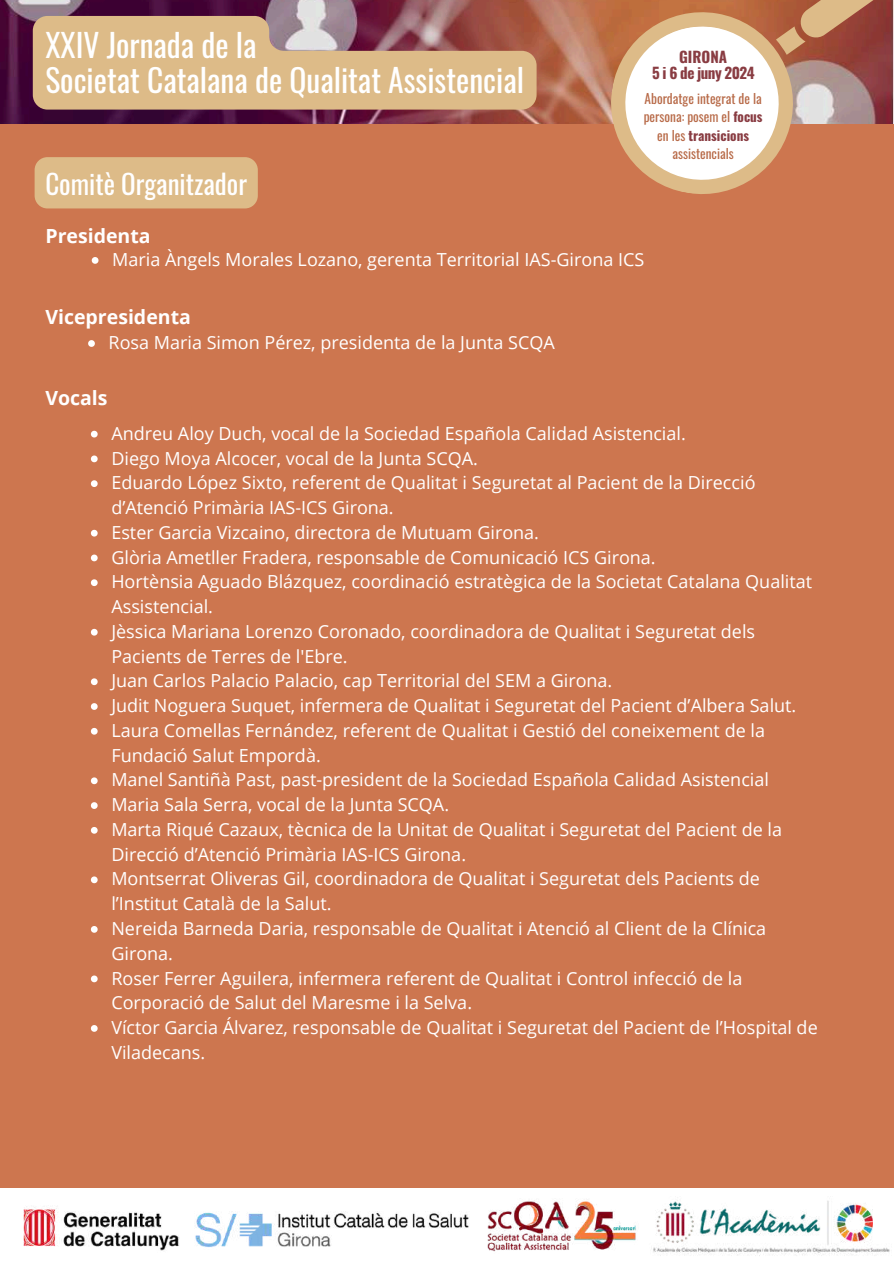
<style>
.page{position:relative;width:894px;height:1264px;background:#fff}
.page>*{position:absolute;margin:0;border:0;box-sizing:border-box;transform-origin:0 0}
.t1{font:31.5px/34.8px "Oswald";color:#fff}
.t2{font:27px "Oswald";color:#fff}
.t3{font:700 19.5px "Open Sans";color:#fff}
.t4{font:18px/24.8px "Open Sans";color:#fff}
.t5{font:700 15.15px/15.6px "Oswald";letter-spacing:-.035em;color:#893c42;text-align:center}
.t6{font:13.35px/18.6px "Oswald";color:#b86b49;text-align:center}
.s1{font-weight:700;color:#893c42}
</style>
<div class="page">
<div style="left:0;top:0;width:893px;height:1263px;background:#cd764f"></div>
<img style="left:0;top:0;width:893px;height:124px">
<svg style="left:33px;top:16px;width:503px;height:94px;background:#cfaa82"></svg>
<svg style="left:597px;top:0;width:291px;height:194px"></svg>
<div style="left:0;top:1188px;width:893px;height:75px;background:#fff"></div>
<div style="left:35px;top:157px;width:223px;height:51px;background:#db8;border-radius:13px"></div>
<svg style="left:91px;top:431px;width:7px;height:6px"></svg>
<svg style="left:91px;top:455px;width:7px;height:7px"></svg>
<svg style="left:91px;top:480px;width:7px;height:7px"></svg>
<svg style="left:91px;top:530px;width:7px;height:6px"></svg>
<svg style="left:91px;top:554px;width:7px;height:7px"></svg>
<svg style="left:91px;top:579px;width:7px;height:7px"></svg>
<svg style="left:91px;top:629px;width:7px;height:6px"></svg>
<svg style="left:91px;top:678px;width:7px;height:7px"></svg>
<svg style="left:91px;top:703px;width:7px;height:7px"></svg>
<svg style="left:91px;top:728px;width:7px;height:6px"></svg>
<svg style="left:91px;top:777px;width:7px;height:7px"></svg>
<svg style="left:91px;top:802px;width:7px;height:7px"></svg>
<svg style="left:91px;top:827px;width:7px;height:6px"></svg>
<svg style="left:91px;top:876px;width:7px;height:7px"></svg>
<svg style="left:91px;top:926px;width:7px;height:6px"></svg>
<svg style="left:91px;top:975px;width:7px;height:7px"></svg>
<svg style="left:91px;top:1025px;width:7px;height:6px"></svg>
<svg style="left:92px;top:257px;width:6px;height:7px"></svg>
<svg style="left:88px;top:340px;width:7px;height:7px"></svg>
<img style="left:23px;top:1206px;width:156px;height:45px">
<img style="left:195px;top:1211px;width:274px;height:37px">
<img style="left:487px;top:1200px;width:149px;height:52px">
<img style="left:653px;top:1200px;width:237px;height:55px">
<h1 class="t1" style="left:45px;top:27px;width:480px">XXIV Jornada de la<br>Societat Catalana de Qualitat Assistencial</h1>
<h2 class="t2" style="left:45px;top:163px;width:203px">Comitè Organitzador</h2>
<p class="t3" style="left:45px;top:222px;width:107px">Presidenta</p>
<p class="t5" style="left:652px;top:48px;width:104px">GIRONA<br>5 i 6 de juny 2024</p>
<p class="t6" style="left:643px;top:88px;width:120px">Abordatge integrat de la persona: posem el <span class="s1">focus </span>en les <span class="s1">transicions </span>assistencials</p>
<p class="t4" style="left:112px;top:247px;width:533px">Maria Àngels Morales Lozano, gerenta Territorial IAS-Girona ICS</p>
<p class="t3" style="left:45px;top:303px;width:147px">Vicepresidenta</p>
<p class="t4" style="left:109px;top:330px;width:447px">Rosa Maria Simon Pérez, presidenta de la Junta SCQA</p>
<p class="t3" style="left:45px;top:384px;width:64px">Vocals</p>
<p class="t4" style="left:111px;top:420px;width:707px">Andreu Aloy Duch, vocal de la Sociedad Española Calidad Asistencial.<br>Diego Moya Alcocer, vocal de la Junta SCQA.<br>Eduardo López Sixto, referent de Qualitat i Seguretat al Pacient de la Direcció d’Atenció Primària IAS-ICS Girona.<br>Ester Garcia Vizcaino, directora de Mutuam Girona.<br>Glòria Ametller Fradera, responsable de Comunicació ICS Girona.<br>Hortènsia Aguado Blázquez, coordinació estratègica de la Societat Catalana Qualitat Assistencial.<br>Jèssica Mariana Lorenzo Coronado, coordinadora de Qualitat i Seguretat dels Pacients de Terres de l'Ebre.<br>Juan Carlos Palacio Palacio, cap Territorial del SEM a Girona.<br>Judit Noguera Suquet, infermera de Qualitat i Seguretat del Pacient d’Albera Salut.<br>Laura Comellas Fernández, referent de Qualitat i Gestió del coneixement de la Fundació Salut Empordà.<br>Manel Santiñà Past, past-president de la Sociedad Española Calidad Asistencial Maria Sala Serra, vocal de la Junta SCQA.<br>Marta Riqué Cazaux, tècnica de la Unitat de Qualitat i Seguretat del Pacient de la Direcció d’Atenció Primària IAS-ICS Girona.<br>Montserrat Oliveras Gil, coordinadora de Qualitat i Seguretat dels Pacients de l’Institut Català de la Salut.<br>Nereida Barneda Daria, responsable de Qualitat i Atenció al Client de la Clínica Girona.<br>Roser Ferrer Aguilera, infermera referent de Qualitat i Control infecció de la Corporació de Salut del Maresme i la Selva.<br>Víctor Garcia Álvarez, responsable de Qualitat i Seguretat del Pacient de l’Hospital de Viladecans.</p>
</div>
